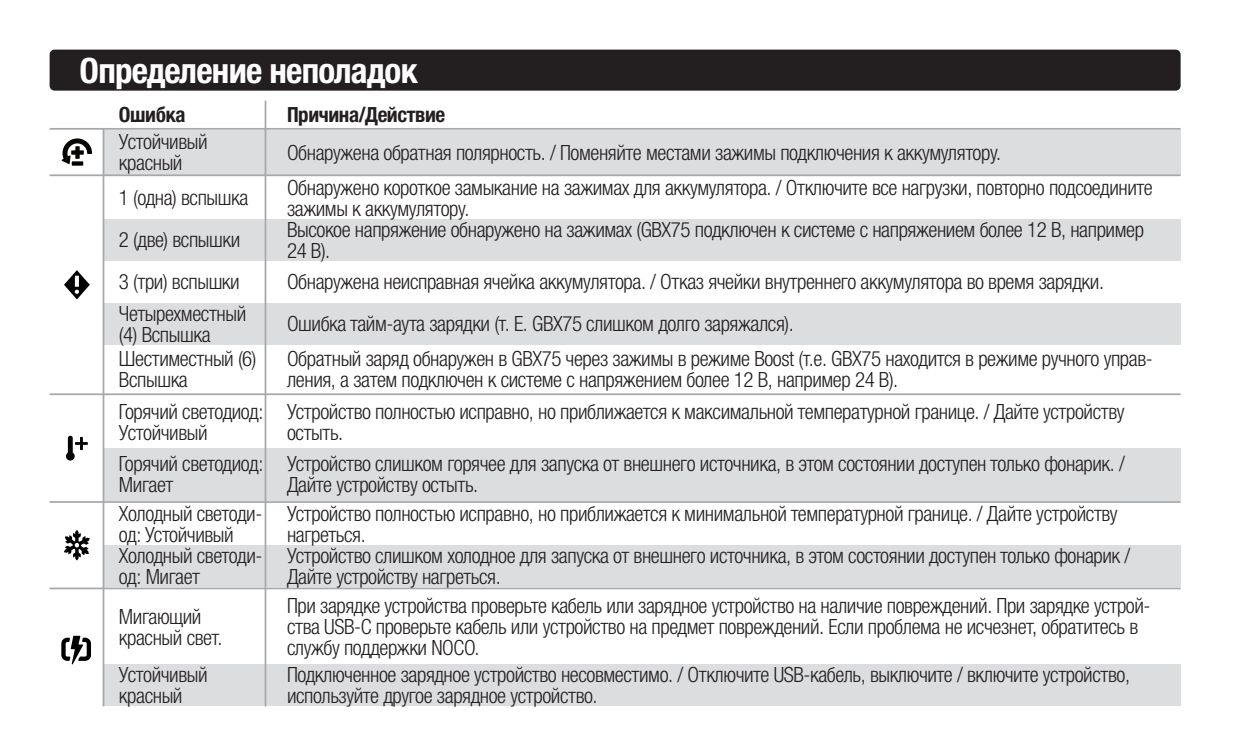
<style>
.page{position:relative;width:1260px;height:756px;background:#fff}
.page>*{position:absolute;margin:0;border:0;box-sizing:border-box;transform-origin:0 0}
.t1{font:700 condensed 35px "Helvetica Neue LTW1 G";letter-spacing:-.02em;color:#fff}
.NOCO_HN_Cond-Text{font:300 condensed 21px/21px "Helvetica Neue LTW1 G";letter-spacing:-.02em;color:#231f20}
.NOCO_HN_Cond-Text-2{font:700 condensed 21px "Helvetica Neue LTW1 G";letter-spacing:-.02em;color:#231f20}
</style>
<div class="page">
<div style="left:50px;top:50px;width:1131px;height:41px;background:#231f20;border-radius:5px"></div>
<div style="left:104px;top:130px;width:1077px;height:44px;background:#dcdddf"></div>
<div style="left:104px;top:219px;width:1077px;height:42px;background:#dcdddf"></div>
<div style="left:104px;top:303px;width:1077px;height:42px;background:#dcdddf"></div>
<div style="left:104px;top:448px;width:1077px;height:53px;background:#dcdddf"></div>
<div style="left:104px;top:545px;width:1077px;height:42px;background:#dcdddf"></div>
<div style="left:104px;top:664px;width:1077px;height:42px;background:#dcdddf"></div>
<hr style="left:50px;top:393px;width:1131px;height:2px;background:#a6a8ab">
<hr style="left:50px;top:501px;width:1131px;height:2px;background:#a6a8ab">
<hr style="left:50px;top:174px;width:1131px;height:2px;background:#a6a8ab">
<hr style="left:50px;top:128px;width:1131px;height:2px;background:#a6a8ab">
<svg style="left:64px;top:270px;width:26px;height:29px"></svg>
<div style="left:72px;top:161px;width:11px;height:5px;background:#040503"></div>
<svg style="left:62px;top:138px;width:30px;height:26px"></svg>
<svg style="left:64px;top:530px;width:26px;height:30px"></svg>
<svg style="left:66px;top:436px;width:22px;height:25px"></svg>
<svg style="left:61px;top:636px;width:30px;height:29px"></svg>
<hr style="left:50px;top:588px;width:1131px;height:1px;background:#a6a8ab">
<hr style="left:265px;top:101px;width:1px;height:605px;background:#a6a8ab">
<hr style="left:103px;top:129px;width:1px;height:577px;background:#a6a8ab">
<p class="t1" style="left:80px;top:49px;width:340px">Определение неполадок</p>
<p class="NOCO_HN_Cond-Text-2" style="left:119px;top:102px;width:68px">Ошибка</p>
<p class="NOCO_HN_Cond-Text-2" style="left:287px;top:102px;width:160px">Причина/Действие</p>
<p class="NOCO_HN_Cond-Text" style="left:119px;top:131px;width:90px">Устойчивый красный</p>
<p class="NOCO_HN_Cond-Text" style="left:287px;top:142px;width:716px">Обнаружена обратная полярность. / Поменяйте местами зажимы подключения к аккумулятору.</p>
<p class="NOCO_HN_Cond-Text" style="left:287px;top:177px;width:867px">Обнаружено короткое замыкание на зажимах для аккумулятора. / Отключите все нагрузки, повторно подсоедините зажимы к аккумулятору.</p>
<p class="NOCO_HN_Cond-Text" style="left:119px;top:188px;width:131px">1 (одна) вспышка</p>
<p class="NOCO_HN_Cond-Text" style="left:119px;top:229px;width:123px">2 (две) вспышки</p>
<p class="NOCO_HN_Cond-Text" style="left:119px;top:271px;width:122px">3 (три) вспышки</p>
<p class="NOCO_HN_Cond-Text" style="left:119px;top:303px;width:129px">Четырехместный (4) Вспышка</p>
<p class="NOCO_HN_Cond-Text" style="left:119px;top:348px;width:139px">Шестиместный (6)<br>Вспышка</p>
<p class="NOCO_HN_Cond-Text" style="left:119px;top:401px;width:146px">Горячий светодиод:<br>Устойчивый</p>
<p class="NOCO_HN_Cond-Text" style="left:119px;top:454px;width:146px">Горячий светодиод:<br>Мигает</p>
<p class="NOCO_HN_Cond-Text" style="left:119px;top:503px;width:145px">Холодный светоди&shy;од: Устойчивый</p>
<p class="NOCO_HN_Cond-Text" style="left:119px;top:545px;width:145px">Холодный светоди&shy;од: Мигает</p>
<p class="NOCO_HN_Cond-Text" style="left:119px;top:606px;width:105px">Мигающий красный свет.</p>
<p class="NOCO_HN_Cond-Text" style="left:119px;top:665px;width:90px">Устойчивый красный</p>
<p class="NOCO_HN_Cond-Text" style="left:287px;top:219px;width:858px">Высокое напряжение обнаружено на зажимах (GBX75 подключен к системе с напряжением более 12 В, например<br>24 В).</p>
<p class="NOCO_HN_Cond-Text" style="left:287px;top:271px;width:819px">Обнаружена неисправная ячейка аккумулятора. / Отказ ячейки внутреннего аккумулятора во время зарядки.</p>
<p class="NOCO_HN_Cond-Text" style="left:287px;top:313px;width:508px">Ошибка тайм-аута зарядки (т. Е. GBX75 слишком долго заряжался).</p>
<p class="NOCO_HN_Cond-Text" style="left:287px;top:348px;width:867px">Обратный заряд обнаружен в GBX75 через зажимы в режиме Boost (т.е. GBX75 находится в режиме ручного управ&shy;ления, а затем подключен к системе с напряжением более 12 В, например 24 В).</p>
<p class="NOCO_HN_Cond-Text" style="left:287px;top:401px;width:839px">Устройство полностью исправно, но приближается к максимальной температурной границе. / Дайте устройству остыть.</p>
<p class="NOCO_HN_Cond-Text" style="left:287px;top:454px;width:839px">Устройство слишком горячее для запуска от внешнего источника, в этом состоянии доступен только фонарик. /<br>Дайте устройству остыть.</p>
<p class="NOCO_HN_Cond-Text" style="left:287px;top:503px;width:832px">Устройство полностью исправно, но приближается к минимальной температурной границе. / Дайте устройству нагреться.</p>
<p class="NOCO_HN_Cond-Text" style="left:287px;top:545px;width:845px">Устройство слишком холодное для запуска от внешнего источника, в этом состоянии доступен только фонарик /<br>Дайте устройству нагреться.</p>
<p class="NOCO_HN_Cond-Text" style="left:287px;top:596px;width:865px">При зарядке устройства проверьте кабель или зарядное устройство на наличие повреждений. При зарядке устрой&shy;ства USB-C проверьте кабель или устройство на предмет повреждений. Если проблема не исчезнет, обратитесь в службу поддержки NOCO.</p>
<p class="NOCO_HN_Cond-Text" style="left:287px;top:665px;width:845px">Подключенное зарядное устройство несовместимо. / Отключите USB-кабель, выключите / включите устройство, используйте другое зарядное устройство.</p>
</div>
